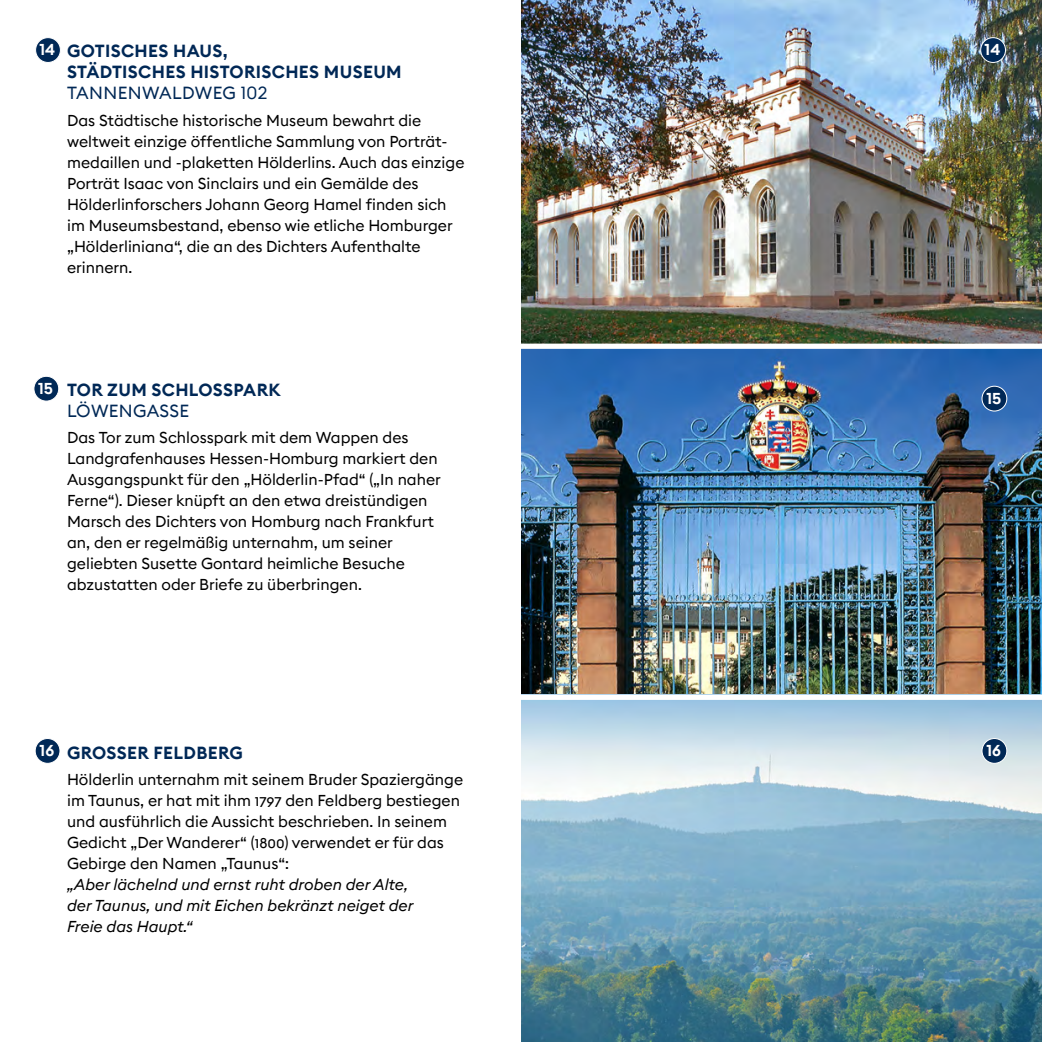
<style>
.page{position:relative;width:1042px;height:1042px;background:#fff}
.page>*{position:absolute;margin:0;border:0;box-sizing:border-box;transform-origin:0 0}
.t1{font:600 17.5px/21px "Euclid Square";letter-spacing:.02em;color:#002856}
.t2{font:17.5px "Euclid Square";letter-spacing:.02em;color:#002856}
.t3{font:15.75px/21px "Euclid Square";color:#000}
.t4{font:italic 15.75px/21px "Euclid Square";color:#000}
.t5{font:600 15.75px "Euclid Square";color:#fff}
</style>
<div class="page">
<img style="left:521px;top:0;width:521px;height:344px">
<img style="left:521px;top:349px;width:521px;height:693px">
<div style="left:521px;top:694px;width:521px;height:6px;background:#fff"></div>
<div style="left:980px;top:38px;width:25px;height:24px;background:#002856;border-radius:50%"></div>
<div style="left:980px;top:37px;width:26px;height:26px;border:1px solid #fff;border-radius:50%"></div>
<div style="left:982px;top:386px;width:25px;height:25px;background:#002856;border-radius:50%"></div>
<div style="left:981px;top:386px;width:26px;height:25px;border:1px solid #fff;border-radius:50%"></div>
<div style="left:982px;top:738px;width:25px;height:25px;background:#002856;border-radius:50%"></div>
<div style="left:981px;top:738px;width:26px;height:26px;border:1px solid #fff;border-radius:50%"></div>
<div style="left:36px;top:38px;width:24px;height:24px;background:#002856;border-radius:50%"></div>
<div style="left:35px;top:37px;width:26px;height:26px;border:1px solid #fff;border-radius:50%"></div>
<div style="left:34px;top:376px;width:25px;height:25px;background:#002856;border-radius:50%"></div>
<div style="left:33px;top:376px;width:26px;height:25px;border:1px solid #fff;border-radius:50%"></div>
<div style="left:35px;top:738px;width:25px;height:25px;background:#002856;border-radius:50%"></div>
<div style="left:35px;top:738px;width:25px;height:26px;border:1px solid #fff;border-radius:50%"></div>
<p class="t5" style="left:40px;top:40px;width:17px">14</p>
<p class="t1" style="left:67px;top:41px;width:336px">GOTISCHES HAUS,<br>STÄDTISCHES HISTORISCHES MUSEUM</p>
<p class="t2" style="left:67px;top:82px;width:202px">TANNENWALDWEG 102</p>
<p class="t3" style="left:67px;top:109px;width:399px">Das Städtische historische Museum bewahrt die weltweit einzige öffentliche Sammlung von Porträt&shy;medaillen und -plaketten Hölderlins. Auch das einzige Porträt Isaac von Sinclairs und ein Gemälde des Hölderlinforschers Johann Georg Hamel finden sich im Museumsbestand, ebenso wie etliche Homburger „Hölderliniana“, die an des Dichters Aufenthalte erinnern.</p>
<p class="t5" style="left:984px;top:40px;width:17px">14</p>
<p class="t5" style="left:38px;top:378px;width:16px">15</p>
<p class="t1" style="left:67px;top:380px;width:215px">TOR ZUM SCHLOSSPARK</p>
<p class="t2" style="left:67px;top:400px;width:124px">LÖWENGASSE</p>
<p class="t3" style="left:67px;top:427px;width:375px">Das Tor zum Schlosspark mit dem Wappen des Landgrafenhauses Hessen-Homburg markiert den Ausgangspunkt für den „Hölderlin-Pfad“ („In naher Ferne“). Dieser knüpft an den etwa dreistündigen Marsch des Dichters von Homburg nach Frankfurt an, den er regelmäßig unternahm, um seiner geliebten Susette Gontard heimliche Besuche abzustatten oder Briefe zu überbringen.</p>
<p class="t5" style="left:986px;top:388px;width:16px">15</p>
<p class="t5" style="left:40px;top:740px;width:16px">16</p>
<p class="t1" style="left:67px;top:743px;width:177px">GROSSER FELDBERG</p>
<p class="t3" style="left:67px;top:769px;width:397px">Hölderlin unternahm mit seinem Bruder Spaziergänge im Taunus, er hat mit ihm 1797 den Feldberg bestiegen und ausführlich die Aussicht beschrieben. In seinem Gedicht „Der Wanderer“ (1800) verwendet er für das Gebirge den Namen „Taunus“:</p>
<p class="t4" style="left:67px;top:874px;width:348px">„Aber lächelnd und ernst ruht droben der Alte, der Taunus, und mit Eichen bekränzt neiget der<br>Freie das Haupt.“</p>
<p class="t5" style="left:986px;top:740px;width:16px">16</p>
</div>
